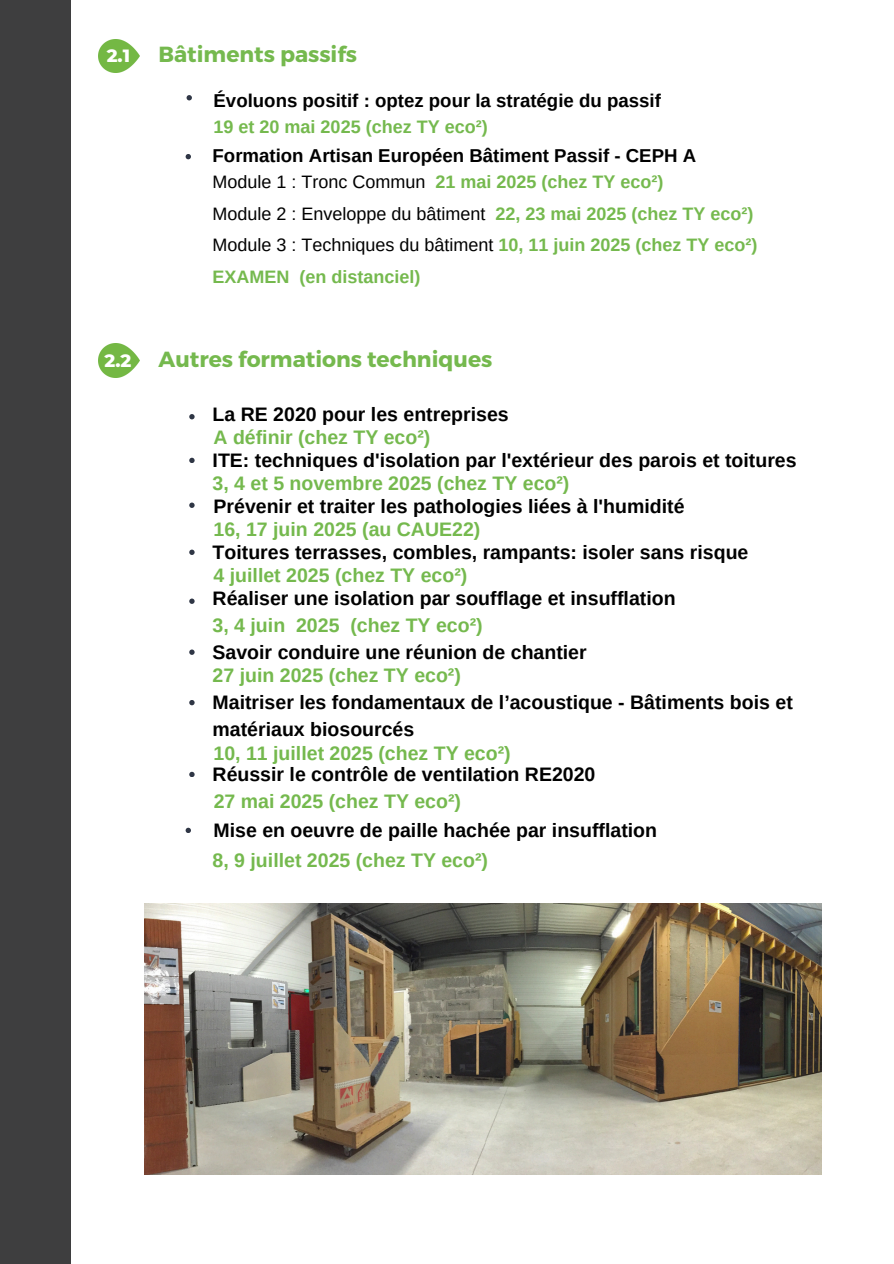
<style>
.page{position:relative;width:894px;height:1264px;background:#fff}
.page>*{position:absolute;margin:0;border:0;box-sizing:border-box;transform-origin:0 0}
.t1{font:700 21.9px "Montserrat";color:#75b94e}
.t2{font:700 19.5px/27px "Arimo";color:#000}
.t3{font:700 19.5px "Arimo";color:#75b94e}
.t4{font:700 18.6px "Arimo";color:#000}
.t5{font:800 18.15px "Montserrat";color:#fff}
.t6{font:18px "Arimo";color:#000}
.t7{font:700 18px "Arimo";color:#75b94e}
.s1{font-weight:400;color:#000}
.s2{font-weight:700;color:#75b94e}
</style>
<div class="page">
<div style="left:0;top:0;width:70px;height:1263px;background:#3e3e3f"></div>
<img style="left:99px;top:39px;width:40px;height:34px">
<svg style="left:186px;top:95px;width:6px;height:5px"></svg>
<svg style="left:185px;top:154px;width:6px;height:5px"></svg>
<svg style="left:189px;top:458px;width:5px;height:5px"></svg>
<svg style="left:189px;top:502px;width:5px;height:6px"></svg>
<svg style="left:189px;top:549px;width:5px;height:6px"></svg>
<img style="left:99px;top:344px;width:40px;height:34px">
<svg style="left:189px;top:414px;width:5px;height:5px"></svg>
<svg style="left:189px;top:649px;width:5px;height:6px"></svg>
<svg style="left:189px;top:771px;width:5px;height:6px"></svg>
<svg style="left:189px;top:598px;width:5px;height:6px"></svg>
<img style="left:144px;top:903px;width:677px;height:271px">
<svg style="left:189px;top:700px;width:5px;height:5px"></svg>
<svg style="left:185px;top:827px;width:6px;height:6px"></svg>
<p class="t5" style="left:107px;top:44px;width:25px">2.1</p>
<p class="t1" style="left:158px;top:40px;width:200px">Bâtiments passifs</p>
<p class="t4" style="left:213px;top:90px;width:448px">Évoluons positif : optez pour la stratégie du passif</p>
<h2 class="t7" style="left:213px;top:117px;width:276px">19 et 20 mai 2025 (chez TY eco²)</h2>
<p class="t4" style="left:212px;top:145px;width:485px">Formation Artisan Européen Bâtiment Passif - CEPH A</p>
<h2 class="t7" style="left:212px;top:172px;width:452px"><span class="s1">Module 1 : Tronc Commun</span> 21 mai 2025 (chez TY eco²)</h2>
<p class="t6" style="left:212px;top:204px;width:542px">Module 2 : Enveloppe du bâtiment <span class="s2">22, 23 mai 2025 (chez TY eco²)</span></p>
<p class="t6" style="left:212px;top:235px;width:546px">Module 3 : Techniques du bâtiment <span class="s2">10, 11 juin 2025 (chez TY eco²)</span></p>
<h2 class="t7" style="left:212px;top:267px;width:209px">EXAMEN (en distanciel)</h2>
<h2 class="t5" style="left:104px;top:349px;width:28px">2.2</h2>
<p class="t1" style="left:158px;top:345px;width:335px">Autres formations techniques</p>
<p class="t2" style="left:212px;top:400px;width:297px">La RE 2020 pour les entreprises</p>
<h2 class="t3" style="left:213px;top:426px;width:218px">A définir (chez TY eco²)</h2>
<p class="t2" style="left:212px;top:447px;width:585px">ITE: techniques d'isolation par l'extérieur des parois et toitures</p>
<h2 class="t3" style="left:212px;top:472px;width:358px">3, 4 et 5 novembre 2025 (chez TY eco²)</h2>
<p class="t2" style="left:213px;top:492px;width:472px">Prévenir et traiter les pathologies liées à l'humidité</p>
<p class="t3" style="left:213px;top:518px;width:268px">16, 17 juin 2025 (au CAUE22)</p>
<p class="t2" style="left:212px;top:539px;width:537px">Toitures terrasses, combles, rampants: isoler sans risque</p>
<p class="t3" style="left:213px;top:564px;width:255px">4 juillet 2025 (chez TY eco²)</p>
<p class="t2" style="left:212px;top:585px;width:464px">Réaliser une isolation par soufflage et insufflation</p>
<h2 class="t3" style="left:212px;top:614px;width:271px">3, 4 juin 2025 (chez TY eco²)</h2>
<p class="t2" style="left:212px;top:638px;width:375px">Savoir conduire une réunion de chantier</p>
<h2 class="t3" style="left:212px;top:664px;width:250px">27 juin 2025 (chez TY eco²)</h2>
<p class="t2" style="left:212px;top:688px;width:581px">Maitriser les fondamentaux de l’acoustique - Bâtiments bois et matériaux biosourcés</p>
<h2 class="t3" style="left:213px;top:742px;width:298px">10, 11 juillet 2025 (chez TY eco²)</h2>
<p class="t2" style="left:212px;top:761px;width:384px">Réussir le contrôle de ventilation RE2020</p>
<h2 class="t3" style="left:214px;top:790px;width:249px">27 mai 2025 (chez TY eco²)</h2>
<p class="t2" style="left:213px;top:816px;width:445px">Mise en oeuvre de paille hachée par insufflation</p>
<h2 class="t3" style="left:212px;top:849px;width:277px">8, 9 juillet 2025 (chez TY eco²)</h2>
</div>
